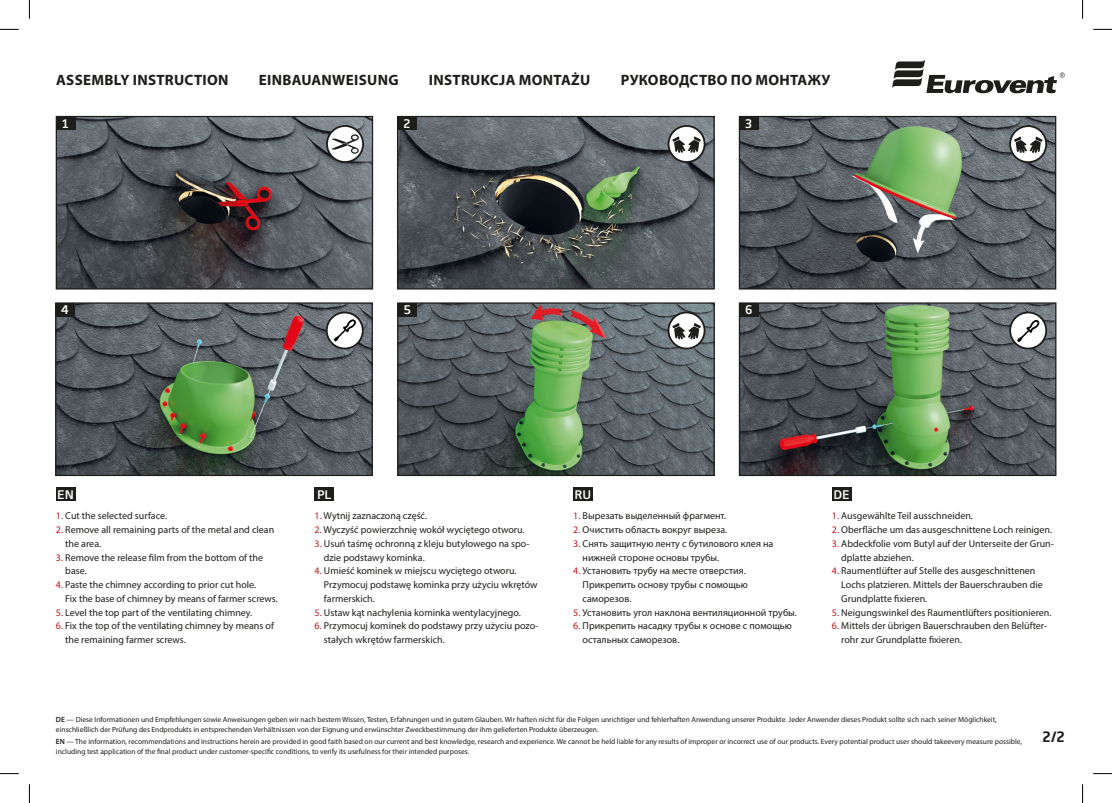
<style>
.page{position:relative;width:1112px;height:803px;background:#fff}
.page>*{position:absolute;margin:0;border:0;box-sizing:border-box;transform-origin:0 0}
.t1{font:700 15px "Myriad Pro";letter-spacing:.02em;color:#1d1d1b}
.t2{font:700 15px "Mentone";color:#1d1d1b}
.t3{font:600 12.5px "Mentone";color:#fff}
.t4{font:10px/13.8px "Myriad Pro";color:#1d1d1b}
.t5{font:7.5px/10px "Myriad Pro";color:#1d1d1b}
.s1{color:#bf1821}
.s2{font-weight:600}
</style>
<div class="page">
<div style="left:56px;top:488px;width:19px;height:13px;background:#1d1d1b"></div>
<div style="left:314px;top:488px;width:20px;height:13px;background:#1d1d1b"></div>
<div style="left:573px;top:488px;width:19px;height:13px;background:#1d1d1b"></div>
<div style="left:831px;top:488px;width:20px;height:13px;background:#1d1d1b"></div>
<svg style="left:892px;top:59px;width:172px;height:34px"></svg>
<img style="left:740px;top:118px;width:313px;height:170px">
<div style="left:738px;top:116px;width:317px;height:174px;border:1px solid #1d1d1b"></div>
<div style="left:739px;top:116px;width:19px;height:14px;background:#1d1d1b"></div>
<img style="left:58px;top:118px;width:313px;height:170px">
<div style="left:56px;top:116px;width:317px;height:174px;border:1px solid #1d1d1b"></div>
<div style="left:56px;top:116px;width:19px;height:14px;background:#1d1d1b"></div>
<img style="left:57px;top:304px;width:314px;height:170px">
<div style="left:55px;top:302px;width:318px;height:174px;border:1px solid #1d1d1b"></div>
<svg style="left:326px;top:312px;width:37px;height:36px"></svg>
<div style="left:326px;top:312px;width:37px;height:37px;border:2px solid #1d1d1b;border-radius:50%"></div>
<svg style="left:333px;top:317px;width:24px;height:25px"></svg>
<div style="left:55px;top:303px;width:20px;height:13px;background:#1d1d1b"></div>
<img style="left:399px;top:118px;width:313px;height:170px">
<div style="left:397px;top:116px;width:317px;height:174px;border:1px solid #1d1d1b"></div>
<div style="left:397px;top:116px;width:19px;height:14px;background:#1d1d1b"></div>
<svg style="left:327px;top:126px;width:36px;height:36px"></svg>
<div style="left:326px;top:125px;width:38px;height:38px;border:2px solid #1d1d1b;border-radius:50%"></div>
<svg style="left:331px;top:134px;width:28px;height:20px"></svg>
<img style="left:399px;top:304px;width:313px;height:170px">
<div style="left:397px;top:302px;width:317px;height:174px;border:1px solid #1d1d1b"></div>
<svg style="left:668px;top:312px;width:36px;height:36px"></svg>
<div style="left:667px;top:312px;width:38px;height:37px;border:2px solid #1d1d1b;border-radius:50%"></div>
<svg style="left:672px;top:323px;width:28px;height:16px"></svg>
<div style="left:397px;top:303px;width:20px;height:13px;background:#1d1d1b"></div>
<img style="left:740px;top:304px;width:314px;height:170px">
<div style="left:738px;top:302px;width:318px;height:174px;border:1px solid #1d1d1b"></div>
<svg style="left:1009px;top:312px;width:36px;height:36px"></svg>
<div style="left:1008px;top:312px;width:38px;height:37px;border:2px solid #1d1d1b;border-radius:50%"></div>
<svg style="left:1016px;top:318px;width:24px;height:24px"></svg>
<div style="left:739px;top:303px;width:19px;height:13px;background:#1d1d1b"></div>
<svg style="left:668px;top:126px;width:36px;height:36px"></svg>
<div style="left:667px;top:125px;width:38px;height:38px;border:2px solid #1d1d1b;border-radius:50%"></div>
<svg style="left:672px;top:136px;width:28px;height:17px"></svg>
<svg style="left:1009px;top:126px;width:36px;height:36px"></svg>
<div style="left:1008px;top:125px;width:38px;height:38px;border:2px solid #1d1d1b;border-radius:50%"></div>
<svg style="left:1013px;top:136px;width:29px;height:17px"></svg>
<svg style="left:0;top:29px;width:19px;height:1px"></svg>
<svg style="left:1093px;top:29px;width:18px;height:1px"></svg>
<svg style="left:0;top:773px;width:19px;height:1px"></svg>
<svg style="left:1093px;top:773px;width:18px;height:1px"></svg>
<svg style="left:29px;top:0;width:1px;height:19px"></svg>
<svg style="left:29px;top:784px;width:1px;height:19px"></svg>
<svg style="left:1082px;top:0;width:1px;height:19px"></svg>
<svg style="left:1082px;top:784px;width:1px;height:19px"></svg>
<p class="t1" style="left:56px;top:70px;width:174px">ASSEMBLY INSTRUCTION</p>
<p class="t1" style="left:259px;top:70px;width:141px">EINBAUANWEISUNG</p>
<p class="t1" style="left:429px;top:70px;width:163px">INSTRUKCJA MONTAŻU</p>
<p class="t1" style="left:620px;top:70px;width:211px">РУКОВОДСТВО ПО МОНТАЖУ</p>
<p class="t3" style="left:403px;top:116px;width:8px">2</p>
<p class="t3" style="left:63px;top:116px;width:8px">1</p>
<p class="t3" style="left:745px;top:116px;width:8px">3</p>
<p class="t3" style="left:61px;top:302px;width:9px">4</p>
<p class="t3" style="left:403px;top:302px;width:9px">5</p>
<p class="t3" style="left:745px;top:302px;width:9px">6</p>
<p class="t3" style="left:57px;top:487px;width:18px">EN</p>
<p class="t3" style="left:317px;top:487px;width:16px">PL</p>
<p class="t3" style="left:574px;top:487px;width:18px">RU</p>
<p class="t3" style="left:833px;top:487px;width:18px">DE</p>
<p class="t4" style="left:56px;top:509px;width:113px"><span class="s1">1.</span> Cut the selected surface.</p>
<p class="t4" style="left:65px;top:523px;width:210px;text-indent:-9px"><span class="s1">2.</span> Remove all remaining parts of the metal and clean the area.</p>
<p class="t4" style="left:65px;top:550px;width:199px;text-indent:-9px"><span class="s1">3.</span> Remove the release film from the bottom of the base.</p>
<p class="t4" style="left:65px;top:578px;width:214px;text-indent:-9px"><span class="s1">4.</span> Paste the chimney according to prior cut hole.<br>Fix the base of chimney by means of farmer screws.</p>
<p class="t4" style="left:56px;top:605px;width:198px"><span class="s1">5.</span> Level the top part of the ventilating chimney.</p>
<p class="t4" style="left:65px;top:619px;width:210px;text-indent:-9px"><span class="s1">6.</span> Fix the top of the ventilating chimney by means of the remaining farmer screws.</p>
<p class="t4" style="left:573px;top:509px;width:154px"><span class="s1">1.</span> Вырезать выделенный фрагмент.</p>
<p class="t4" style="left:573px;top:523px;width:155px"><span class="s1">2.</span> Очистить область вокруг выреза.</p>
<p class="t4" style="left:582px;top:536px;width:192px;text-indent:-9px"><span class="s1">3.</span> Снять защитную ленту с бутилового клея на нижней cтороне основы трубы.</p>
<p class="t4" style="left:582px;top:564px;width:167px;text-indent:-9px"><span class="s1">4.</span> Установить трубу на месте отверстия.<br>Прикрепить основу трубы c помощью саморезов.</p>
<p class="t4" style="left:573px;top:605px;width:225px"><span class="s1">5.</span> Установить угол наклона вентиляционной трубы.</p>
<p class="t4" style="left:582px;top:619px;width:211px;text-indent:-9px"><span class="s1">6.</span> Прикрепить насадку трубы к основе с помощью остальных саморезов.</p>
<p class="t4" style="left:831px;top:509px;width:142px"><span class="s1">1.</span> Ausgewählte Teil ausschneiden.</p>
<p class="t4" style="left:831px;top:523px;width:222px"><span class="s1">2.</span> Oberfläche um das ausgeschnittene Loch reinigen.</p>
<p class="t4" style="left:841px;top:536px;width:214px;text-indent:-9px"><span class="s1">3.</span> Abdeckfolie vom Butyl auf der Unterseite der Grun&shy;dplatte abziehen.</p>
<p class="t4" style="left:841px;top:564px;width:203px;text-indent:-9px"><span class="s1">4.</span> Raumentlüfter auf Stelle des ausgeschnittenen<br>Lochs platzieren. Mittels der Bauerschrauben die<br>Grundplatte fixieren.</p>
<p class="t4" style="left:831px;top:605px;width:221px"><span class="s1">5.</span> Neigungswinkel des Raumentlüfters positionieren.</p>
<p class="t4" style="left:841px;top:619px;width:207px;text-indent:-9px"><span class="s1">6.</span> Mittels der übrigen Bauerschrauben den Belüfter&shy;rohr zur Grundplatte fixieren.</p>
<p class="t4" style="left:314px;top:509px;width:114px"><span class="s1">1.</span> Wytnij zaznaczoną część.</p>
<p class="t4" style="left:314px;top:523px;width:211px"><span class="s1">2.</span> Wyczyść powierzchnię wokół wyciętego otworu.</p>
<p class="t4" style="left:324px;top:536px;width:207px;text-indent:-9px"><span class="s1">3.</span> Usuń taśmę ochronną z kleju butylowego na spo&shy;dzie podstawy kominka.</p>
<p class="t4" style="left:324px;top:564px;width:215px;text-indent:-9px"><span class="s1">4.</span> Umieść kominek w miejscu wyciętego otworu.<br>Przymocuj podstawę kominka przy użyciu wkrętów farmerskich.</p>
<p class="t4" style="left:314px;top:605px;width:208px"><span class="s1">5.</span> Ustaw kąt nachylenia kominka wentylacyjnego.</p>
<p class="t4" style="left:324px;top:619px;width:216px;text-indent:-9px"><span class="s1">6.</span> Przymocuj kominek do podstawy przy użyciu pozo&shy;stałych wkrętów farmerskich.</p>
<p class="t5" style="left:56px;top:714px;width:941px"><span class="s2">DE</span> — Diese Informationen und Empfehlungen sowie Anweisungen geben wir nach bestem Wissen, Testen, Erfahrungen und in gutem Glauben. Wir haften nicht für die Folgen unrichtiger und fehlerhaften Anwendung unserer Produkte. Jeder Anwender dieses Produkt sollte sich nach seiner Möglichkeit, einschließlich der Prüfung des Endprodukts in entsprechenden Verhältnissen von der Eignung und erwünschter Zweckbestimmung der ihm gelieferten Produkte überzeugen.</p>
<p class="t5" style="left:56px;top:736px;width:967px"><span class="s2">EN</span> — The information, recommendations and instructions herein are provided in good faith based on our current and best knowledge, research and experience. We cannot be held liable for any results of improper or incorrect use of our products. Every potential product user should takeevery measure possible, including test application of the final product under customer-specific conditions, to verify its usefulness for their intended purposes.</p>
<p class="t2" style="left:1042px;top:727px;width:24px">2/2</p>
</div>
